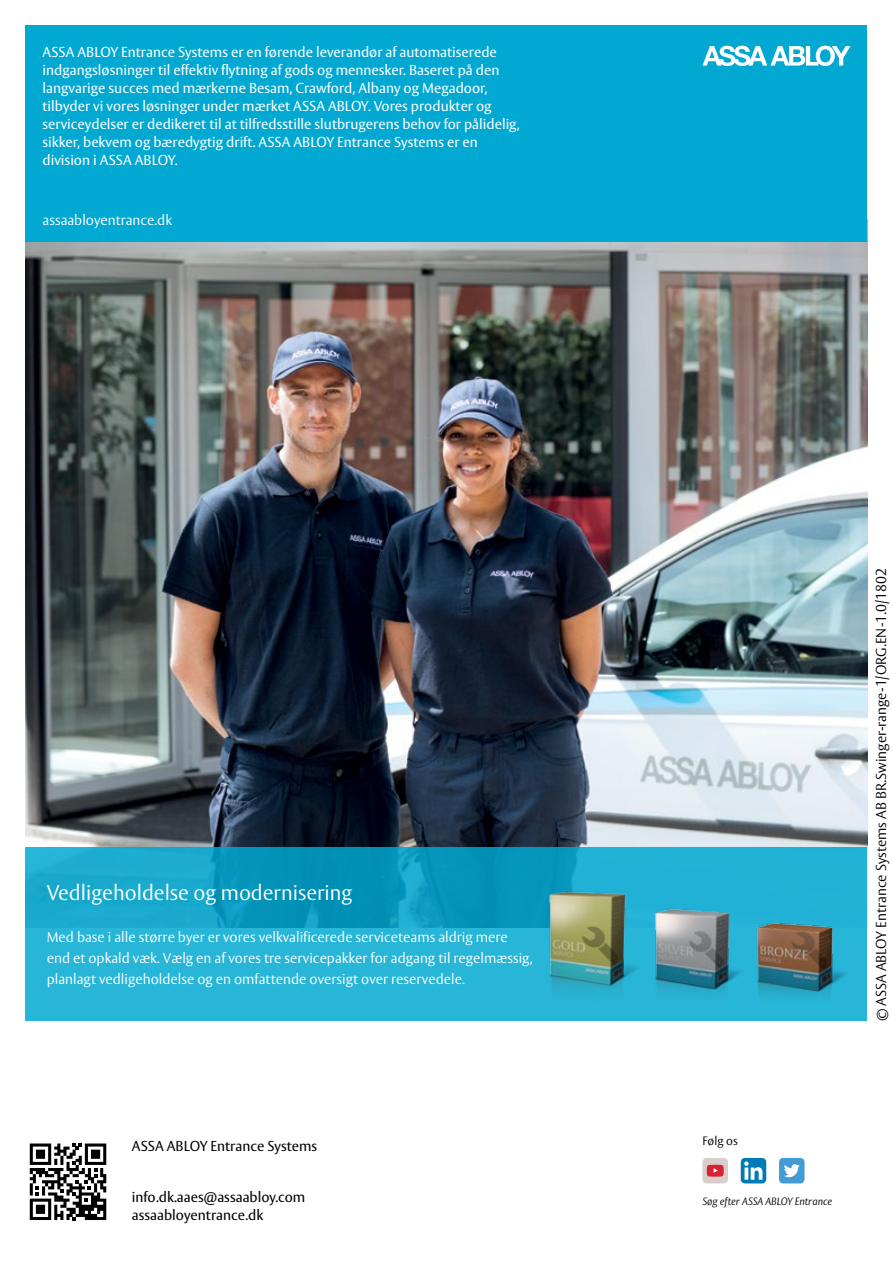
<style>
.page{position:relative;width:893px;height:1263px;background:#fff}
.page>*{position:absolute;margin:0;border:0;box-sizing:border-box;transform-origin:0 0}
.t1{font:300 21px "ASSA Vesta";color:#fff}
.t2{font:14.25px/18px "ASSA Vesta";color:#fff}
.t3{font:300 14.25px/21px "ASSA Vesta";color:#fff}
.t4{font:14.25px/18px "ASSA Vesta";color:#000}
.t5{font:300 14.25px "ASSA Vesta";color:#000}
.t6{font:300 12px "ASSA Vesta";color:#000}
.t7{font:italic 300 10.5px "ASSA Vesta";color:#000}
</style>
<div class="page">
<img style="left:26px;top:242px;width:841px;height:605px">
<div style="left:26px;top:26px;width:841px;height:216px;background:#00a8d2"></div>
<svg style="left:702px;top:46px;width:148px;height:20px"></svg>
<div style="left:779px;top:1158px;width:25px;height:25px;background:#439bd6;border-radius:4px"></div>
<svg style="left:784px;top:1164px;width:16px;height:13px"></svg>
<div style="left:741px;top:1158px;width:25px;height:25px;background:#007bb6;border-radius:4px"></div>
<svg style="left:744px;top:1161px;width:18px;height:19px"></svg>
<div style="left:702px;top:1158px;width:26px;height:25px;background:#d8cfcc;border-radius:4px"></div>
<svg style="left:707px;top:1165px;width:17px;height:12px"></svg>
<svg style="left:25px;top:847px;width:503px;height:174px;background:#1aa9cd"></svg>
<svg style="left:30px;top:1143px;width:76px;height:77px"></svg>
<img style="left:528px;top:804px;width:340px;height:217px">
<p class="t2" style="left:43px;top:43px;width:479px">ASSA ABLOY Entrance Systems er en førende leverandør af automatiserede indgangsløsninger til effektiv flytning af gods og mennesker. Baseret på den langvarige succes med mærkerne Besam, Crawford, Albany og Megadoor, tilbyder vi vores løsninger under mærket ASSA ABLOY. Vores produkter og serviceydelser er dedikeret til at tilfredsstille slutbrugerens behov for pålidelig, sikker, bekvem og bæredygtig drift. ASSA ABLOY Entrance Systems er en division i ASSA ABLOY.</p>
<p class="t3" style="left:43px;top:210px;width:131px">assaabloyentrance.dk</p>
<h1 class="t1" style="left:47px;top:880px;width:307px">Vedligeholdelse og modernisering</h1>
<p class="t3" style="left:47px;top:927px;width:487px">Med base i alle større byer er vores velkvalificerede serviceteams aldrig mere end et opkald væk. Vælg en af vores tre servicepakker for adgang til regelmæssig, planlagt vedligeholdelse og en omfattende oversigt over reservedele.</p>
<p class="t4" style="left:132px;top:1137px;width:187px">ASSA ABLOY Entrance Systems</p>
<p class="t4" style="left:132px;top:1188px;width:175px">info.dk.aaes@assaabloy.com assaabloyentrance.dk</p>
<p class="t5" style="left:872px;top:1021px;width:455px;rotate:-90deg">© ASSA ABLOY Entrance Systems AB BR.Swinger-range-1/ORG.EN-1.0/1802</p>
<p class="t6" style="left:702px;top:1133px;width:37px">Følg os</p>
<p class="t7" style="left:702px;top:1195px;width:131px">Søg efter ASSA ABLOY Entrance</p>
</div>
